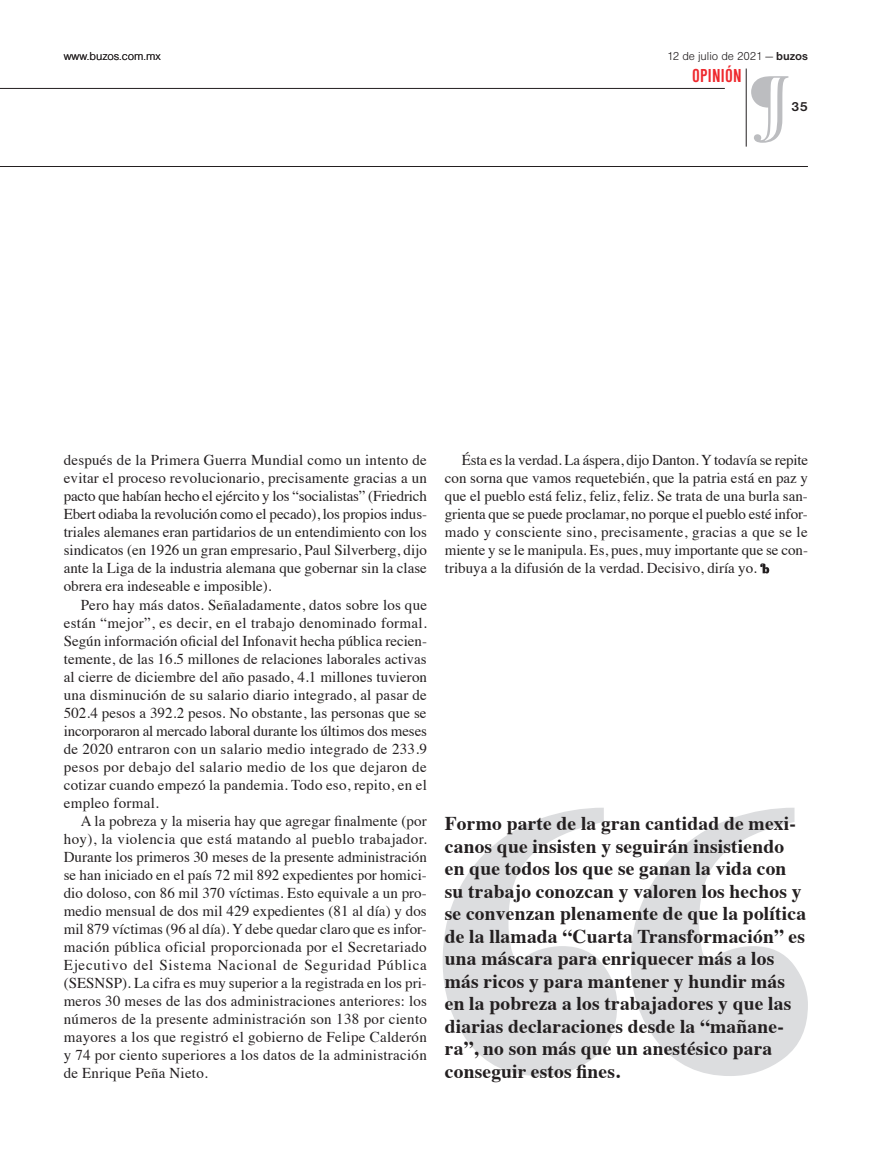
<style>
.page{position:relative;width:893px;height:1149px;background:#fff}
.page>*{position:absolute;margin:0;border:0;box-sizing:border-box;transform-origin:0 0}
.t1{font:700 19.5px/22.5px "Times";letter-spacing:.01em;color:#231f20}
.t2{font:700 condensed 19.5px "Nimbus Sans DOT";letter-spacing:.01em;color:#ee292e}
.t3{font:15px/18px "Times";color:#231f20;text-align:justify}
.t4{font:700 13.5px "Nimbus Sans DOT";color:#231f20}
.t5{font:12px "Nimbus Sans DOT Ligh";color:#231f20}
.s1{font-family:"Nimbus Sans DOT";font-weight:700}
</style>
<div class="page">
<hr style="left:0;top:88px;width:725px;height:1px;background:#231f20">
<hr style="left:0;top:166px;width:808px;height:1px;background:#231f20">
<hr style="left:746px;top:68px;width:1px;height:78px;background:#231f20">
<svg style="left:751px;top:76px;width:37px;height:67px"></svg>
<svg style="left:760px;top:563px;width:9px;height:10px"></svg>
<svg style="left:443px;top:807px;width:365px;height:268px;fill:#dcdddf"></svg>
<p class="t5" style="left:64px;top:50px;width:99px">www.buzos.com.mx</p>
<p class="t5" style="left:667px;top:50px;width:142px">12 de julio de 2021 — <span class="s1">buzos</span></p>
<p class="t4" style="left:791px;top:99px;width:18px">35</p>
<h1 class="t2" style="left:692px;top:65px;width:51px">OPINIÓN</h1>
<p class="t3" style="left:64px;top:450px;width:365px">después de la Primera Guerra Mundial como un intento de evitar el proceso revolucionario, precisamente gracias a un pacto que habían hecho el ejército y los “socialistas” (Friedrich Ebert odiaba la revolución como el pecado), los propios indus&shy;triales alemanes eran partidarios de un entendimiento con los sindicatos (en 1926 un gran empresario, Paul Silverberg, dijo ante la Liga de la industria alemana que gobernar sin la clase obrera era indeseable e imposible).</p>
<p class="t3" style="left:64px;top:594px;width:365px;text-indent:17px">Pero hay más datos. Señaladamente, datos sobre los que están “mejor”, es decir, en el trabajo denominado formal.<br>Según información oficial del Infonavit hecha pública recien&shy;temente, de las 16.5 millones de relaciones laborales activas al cierre de diciembre del año pasado, 4.1 millones tuvieron una disminución de su salario diario integrado, al pasar de 502.4 pesos a 392.2 pesos. No obstante, las personas que se incorporaron al mercado laboral durante los últimos dos meses de 2020 entraron con un salario medio integrado de 233.9 pesos por debajo del salario medio de los que dejaron de cotizar cuando empezó la pandemia. Todo eso, repito, en el empleo formal.</p>
<p class="t3" style="left:64px;top:810px;width:365px;text-indent:17px">A la pobreza y la miseria hay que agregar finalmente (por hoy), la violencia que está matando al pueblo trabajador.<br>Durante los primeros 30 meses de la presente administración se han iniciado en el país 72 mil 892 expedientes por homici&shy;dio doloso, con 86 mil 370 víctimas. Esto equivale a un pro&shy;medio mensual de dos mil 429 expedientes (81 al día) y dos mil 879 víctimas (96 al día). Y debe quedar claro que es infor&shy;mación pública oficial proporcionada por el Secretariado Ejecutivo del Sistema Nacional de Seguridad Pública (SESNSP). La cifra es muy superior a la registrada en los pri&shy;meros 30 meses de las dos administraciones anteriores: los números de la presente administración son 138 por ciento mayores a los que registró el gobierno de Felipe Calderón y 74 por ciento superiores a los datos de la administración de Enrique Peña Nieto.</p>
<p class="t3" style="left:445px;top:450px;width:365px;text-indent:17px">Ésta es la verdad. La áspera, dijo Danton. Y todavía se repite con sorna que vamos requetebién, que la patria está en paz y que el pueblo está feliz, feliz, feliz. Se trata de una burla san&shy;grienta que se puede proclamar, no porque el pueblo esté infor&shy;mado y consciente sino, precisamente, gracias a que se le miente y se le manipula. Es, pues, muy importante que se con&shy;tribuya a la difusión de la verdad. Decisivo, diría yo.</p>
<p class="t1" style="left:445px;top:810px;width:363px">Formo parte de la gran cantidad de mexi&shy;canos que insisten y seguirán insistiendo en que todos los que se ganan la vida con su trabajo conozcan y valoren los hechos y se convenzan plenamente de que la política de la llamada “Cuarta Transformación” es una máscara para enriquecer más a los más ricos y para mantener y hundir más en la pobreza a los trabajadores y que las diarias declaraciones desde la “mañane&shy;ra”, no son más que un anestésico para conseguir estos fines.</p>
</div>
